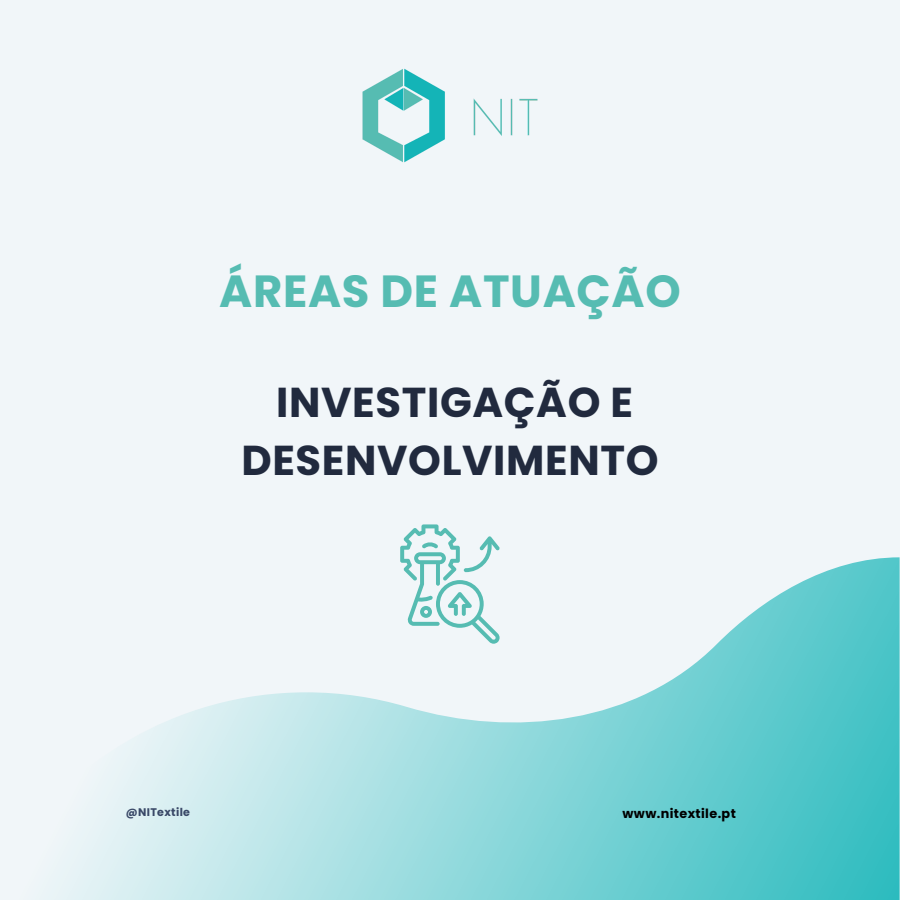
<style>
.page{position:relative;width:900px;height:900px;background:#f1f6f9}
.page>*{position:absolute;margin:0;border:0;box-sizing:border-box;transform-origin:0 0}
.t1{font:700 45px "Poppins";letter-spacing:.015em;color:#56bcb2}
.t2{font:700 41.8px/57.8px "Poppins";letter-spacing:.015em;color:#212a3e;text-align:center}
.t3{font:700 12.8px "Poppins";letter-spacing:.03em;color:#000}
.t4{font:700 11px "Poppins";letter-spacing:.03em;color:#394867}
</style>
<div class="page">
<svg style="left:62px;top:557px;width:838px;height:343px"></svg>
<img style="left:362px;top:68px;width:176px;height:95px">
<svg style="left:400px;top:524px;width:100px;height:120px"></svg>
<p class="t1" style="left:219px;top:260px;width:463px">ÁREAS DE ATUAÇÃO</p>
<p class="t2" style="left:241px;top:373px;width:419px">INVESTIGAÇÃO E<br>DESENVOLVIMENTO</p>
<p class="t4" style="left:126px;top:804px;width:66px">@NITextile</p>
<p class="t3" style="left:623px;top:804px;width:115px">www.nitextile.pt</p>
</div>
